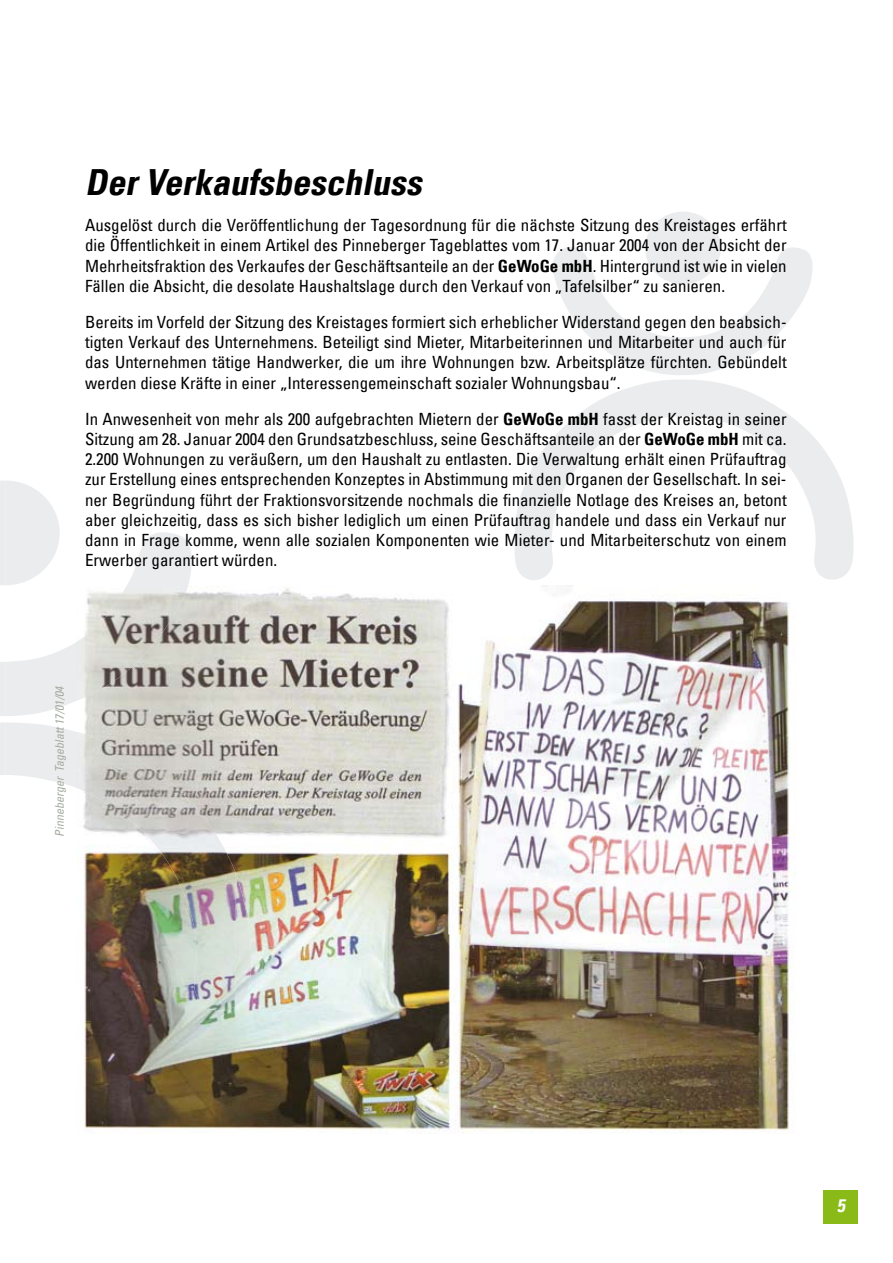
<style>
.page{position:relative;width:893px;height:1263px;background:#fff}
.page>*{position:absolute;margin:0;border:0;box-sizing:border-box;transform-origin:0 0}
.t1{font:italic 700 36px "Ge Wo Ge";color:#000}
.t2{font:italic 700 18px "Ge Wo Ge";color:#fff}
.t3{font:16.8px/20.2px "Ge Wo Ge";color:#000;text-align:justify}
.t4{font:italic 12px "Ge Wo Ge";color:#a4aba0}
.s1{font-weight:700}
</style>
<div class="page">
<svg style="left:5px;top:722px;width:72px;height:66px;fill:#ebeced"></svg>
<svg style="left:0;top:722px;width:5px;height:53px"></svg>
<svg style="left:0;top:481px;width:192px;height:235px"></svg>
<svg style="left:514px;top:212px;width:340px;height:374px"></svg>
<img style="left:77px;top:586px;width:718px;height:547px">
<img style="left:236px;top:873px;width:16px;height:133px">
<img style="left:77px;top:732px;width:159px;height:279px">
<img style="left:77px;top:586px;width:111px;height:115px">
<div style="left:824px;top:1191px;width:34px;height:33px;background:#89ba17"></div>
<h1 class="t1" style="left:85px;top:160px;width:346px">DerVerkaufsbeschluss</h1>
<p class="t3" style="left:85px;top:215px;width:703px">Ausgelöst durch die Veröffentlichung der Tagesordnung für die nächste Sitzung des Kreistages erfährt die Öffentlichkeit in einem Artikel des Pinneberger Tageblattes vom 17. Januar 2004 von der Absicht der Mehrheitsfraktion des Verkaufes der Geschäftsanteile an der <span class="s1">GeWoGe mbH</span>. Hintergrund ist wie in vielen Fällen die Absicht, die desolate Haushaltslage durch den Verkauf von „Tafelsilber“ zu sanieren.</p>
<p class="t3" style="left:85px;top:311px;width:703px">Bereits im Vorfeld der Sitzung des Kreistages formiert sich erheblicher Widerstand gegen den beabsich&shy;tigten Verkauf des Unternehmens. Beteiligt sind Mieter, Mitarbeiterinnen und Mitarbeiter und auch für das Unternehmen tätige Handwerker, die um ihre Wohnungen bzw. Arbeitsplätze fürchten. Gebündelt werden diese Kräfte in einer „Interessengemeinschaft sozialer Wohnungsbau“.</p>
<p class="t3" style="left:85px;top:408px;width:703px">In Anwesenheit von mehr als 200 aufgebrachten Mietern der <span class="s1">GeWoGe mbH</span> fasst der Kreistag in seiner Sitzung am 28. Januar 2004 den Grundsatzbeschluss, seine Geschäftsanteile an der <span class="s1">GeWoGe mbH</span> mit ca.<br>2.200 Wohnungen zu veräußern, um den Haushalt zu entlasten. Die Verwaltung erhält einen Prüfauftrag zur Erstellung eines entsprechenden Konzeptes in Abstimmung mit den Organen der Gesellschaft. In sei&shy;ner Begründung führt der Fraktionsvorsitzende nochmals die finanzielle Notlage des Kreises an, betont aber gleichzeitig, dass es sich bisher lediglich um einen Prüfauftrag handele und dass ein Verkauf nur dann in Frage komme, wenn alle sozialen Komponenten wie Mieter- und Mitarbeiterschutz von einem Erwerber garantiert würden.</p>
<p class="t4" style="left:52px;top:837px;width:154px;rotate:-90deg">Pinneberger Tageblatt17/01/04</p>
<p class="t2" style="left:837px;top:1195px;width:13px">5</p>
</div>
